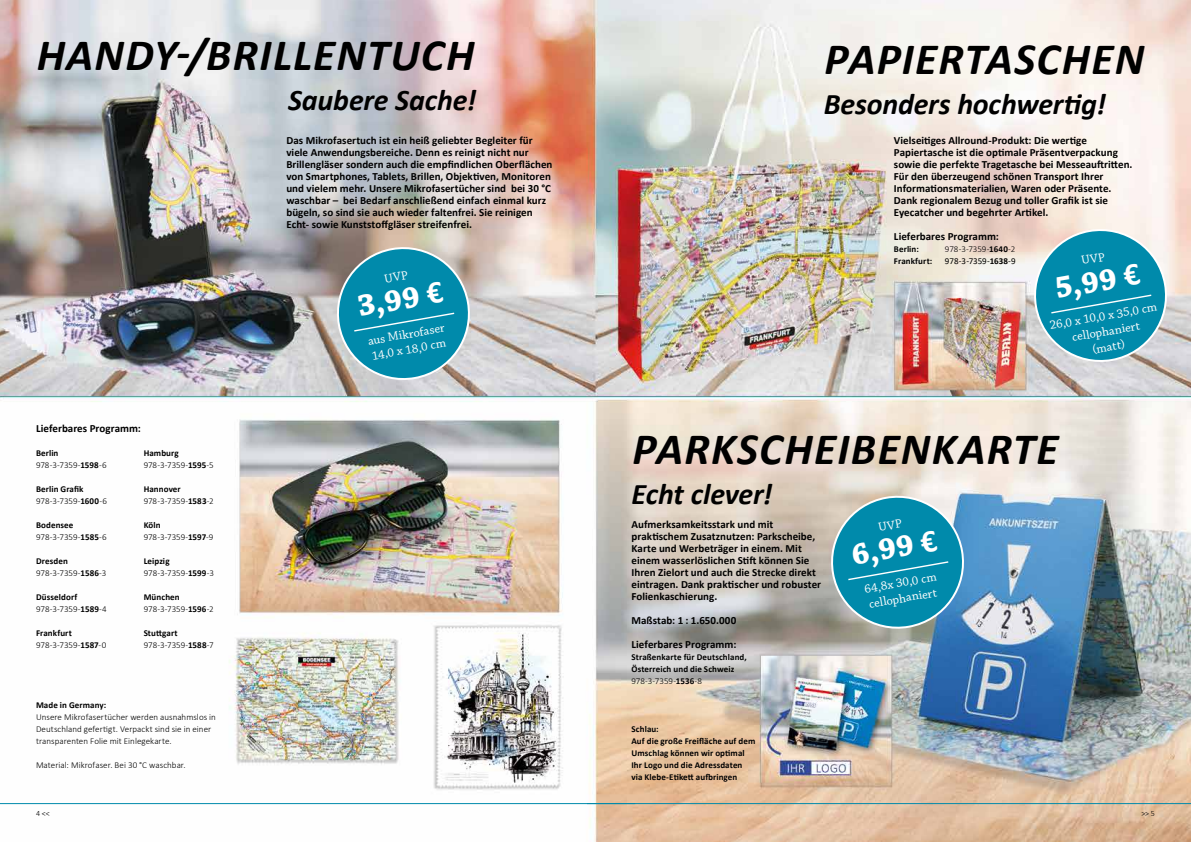
<style>
.page{position:relative;width:1191px;height:842px;background:#fff}
.page>*{position:absolute;margin:0;border:0;box-sizing:border-box;transform-origin:0 0}
.t1{font:italic 700 45px "Calibri";letter-spacing:.025em;color:#000}
.t2{font:700 31.8px "Chaparral Pro";color:#fff}
.t3{font:italic 700 30px "Calibri";letter-spacing:-.005em;color:#000}
.t4{font:12.6px/15.4px "Chaparral Pro";color:#fff}
.t5{font:700 11px/12px "Calibri";color:#000}
.t6{font:300 9px/12px "Calibri";letter-spacing:.005em;color:#000}
.t7{font:700 9px/12px "Calibri";letter-spacing:.01em;color:#000}
.t8{font:9px "Calibri";color:#000}
.t9{font:300 8px "Calibri";color:#000}
.s1{font-family:"Calibri"}
.s2{font-weight:700}
.s3{font-weight:300}
</style>
<div class="page">
<img style="left:0;top:0;width:1191px;height:842px">
<hr style="left:587px;top:803px;width:604px;height:1px;background:#008aab">
<hr style="left:0;top:803px;width:635px;height:1px;background:#008aab">
<svg style="left:333px;top:243px;width:141px;height:141px;background:#449aad"></svg>
<svg style="left:826px;top:491px;width:142px;height:142px;background:#3d9ab2"></svg>
<svg style="left:1029px;top:225px;width:142px;height:141px;background:#51a7bb"></svg>
<h1 class="t1" style="left:37px;top:23px;width:439px">HANDY-/BRILLENTUCH</h1>
<h3 class="t3" style="left:288px;top:79px;width:190px">Saubere Sache!</h3>
<p class="t5" style="left:286px;top:134px;width:268px">Das Mikrofasertuch ist ein heiß geliebter Begleiter für viele Anwendungsbereiche. Denn es reinigt nicht nur Brillengläser sondern auch die empfindlichen Oberflächen von Smartphones, Tablets, Brillen, Objektiven, Monitoren und vielem mehr. Unsere Mikrofasertücher sind bei 30 °C waschbar – bei Bedarf anschließend einfach einmal kurz bügeln, so sind sie auch wieder faltenfrei. Sie reinigen Echt- sowie Kunststoffgläser streifenfrei.</p>
<h2 class="t2" style="left:354px;top:288px;width:88px;rotate:-10deg">3,99 <span class="s1">€</span></h2>
<p class="t4" style="left:367px;top:334px;width:79px;rotate:-10deg">aus Mikrofaser<br>14,0 x 18,0 cm</p>
<h1 class="t1" style="left:824px;top:27px;width:321px">PAPIERTASCHEN</h1>
<h3 class="t3" style="left:823px;top:82px;width:284px">Besonders hochwertig!</h3>
<p class="t5" style="left:894px;top:134px;width:240px">Vielseitiges Allround-Produkt: Die wertige Papiertasche ist die optimale Präsentverpackung sowie die perfekte Tragetasche bei Messeauftritten.<br>Für den überzeugend schönen Transport Ihrer Informationsmaterialien, Waren oder Präsente.<br>Dank regionalem Bezug und toller Grafik ist sie Eyecatcher und begehrter Artikel.</p>
<p class="t5" style="left:894px;top:230px;width:106px">Lieferbares Programm:</p>
<p class="t7" style="left:894px;top:243px;width:26px">Berlin:</p>
<p class="t6" style="left:945px;top:243px;width:72px">978-3-7359-<span class="s2">1640</span>-2</p>
<p class="t7" style="left:894px;top:255px;width:40px">Frankfurt:</p>
<p class="t8" style="left:945px;top:255px;width:72px">978-3-7359-<span class="s2">1638</span>-9</p>
<h2 class="t2" style="left:1051px;top:270px;width:87px;rotate:-10deg">5,99 <span class="s1">€</span></h2>
<p class="t4" style="left:1048px;top:318px;width:110px;text-align:center;rotate:-10deg">26,0 x 10,0 x 35,0 cm cellophaniert<br>(matt)</p>
<p class="t5" style="left:36px;top:422px;width:106px">Lieferbares Programm:</p>
<p class="t6" style="left:36px;top:447px;width:72px"><span class="s2">Berlin<br></span>978-3-7359-<span class="s2">1598</span>-6</p>
<p class="t7" style="left:36px;top:483px;width:72px">Berlin Grafik<br><span class="s3">978-3-7359-</span>1600<span class="s3">-6</span></p>
<p class="t6" style="left:36px;top:519px;width:72px"><span class="s2">Bodensee<br></span>978-3-7359-<span class="s2">1585</span>-6</p>
<p class="t6" style="left:36px;top:555px;width:72px"><span class="s2">Dresden<br></span>978-3-7359-<span class="s2">1586</span>-3</p>
<p class="t7" style="left:36px;top:591px;width:72px">Düsseldorf<br><span class="s3">978-3-7359-</span>1589<span class="s3">-4</span></p>
<p class="t7" style="left:36px;top:627px;width:72px">Frankfurt<br><span class="s3">978-3-7359-</span>1587<span class="s3">-0</span></p>
<p class="t5" style="left:631px;top:638px;width:106px">Lieferbares Programm:</p>
<p class="t7" style="left:631px;top:651px;width:117px">Straßenkarte für Deutschland,<br>Österreich und die Schweiz<br><span class="s3">978-3-7359-</span>1536<span class="s3">-8</span></p>
<p class="t7" style="left:36px;top:699px;width:72px">Made in Germany:</p>
<p class="t6" style="left:36px;top:711px;width:181px">Unsere Mikrofasertücher werden ausnahmslos in<br>Deutschland gefertigt. Verpackt sind sie in einer transparenten Folie mit Einlegekarte.</p>
<p class="t6" style="left:36px;top:759px;width:151px">Material: Mikrofaser. Bei 30 °C waschbar.</p>
<h1 class="t1" style="left:632px;top:417px;width:427px">PARKSCHEIBENKARTE</h1>
<h3 class="t3" style="left:631px;top:473px;width:142px">Echt clever!</h3>
<h2 class="t2" style="left:848px;top:537px;width:88px;rotate:-10deg">6,99 <span class="s1">€</span></h2>
<p class="t4" style="left:863px;top:582px;width:75px;rotate:-10deg">64,8x 30,0 cm cellophaniert</p>
<p class="t6" style="left:144px;top:447px;width:72px"><span class="s2">Hamburg<br></span>978-3-7359-<span class="s2">1595</span>-5</p>
<p class="t6" style="left:144px;top:483px;width:72px"><span class="s2">Hannover<br></span>978-3-7359-<span class="s2">1583</span>-2</p>
<p class="t6" style="left:144px;top:519px;width:71px"><span class="s2">Köln<br></span>978-3-7359-<span class="s2">1597</span>-9</p>
<p class="t6" style="left:144px;top:555px;width:72px"><span class="s2">Leipzig<br></span>978-3-7359-<span class="s2">1599</span>-3</p>
<p class="t6" style="left:144px;top:591px;width:72px"><span class="s2">München<br></span>978-3-7359-<span class="s2">1596</span>-2</p>
<p class="t7" style="left:144px;top:627px;width:71px">Stuttgart<br><span class="s3">978-3-7359-</span>1588<span class="s3">-7</span></p>
<p class="t5" style="left:631px;top:518px;width:191px">Aufmerksamkeitsstark und mit praktischem Zusatznutzen: Parkscheibe, Karte und Werbeträger in einem. Mit einem wasserlöslichen Stift können Sie Ihren Zielort und auch die Strecke direkt eintragen. Dank praktischer und robuster Folienkaschierung.</p>
<p class="t5" style="left:631px;top:614px;width:106px">Maßstab: 1 : 1.650.000</p>
<p class="t7" style="left:631px;top:723px;width:125px">Schlau:<br>Auf die große Freifläche auf dem<br>Umschlag können wir optimal<br>Ihr Logo und die Adressdaten via Klebe-Etikett aufbringen</p>
<p class="t9" style="left:36px;top:808px;width:15px">4 &lt;&lt;</p>
<p class="t9" style="left:1141px;top:808px;width:15px">&gt;&gt; 5</p>
</div>
